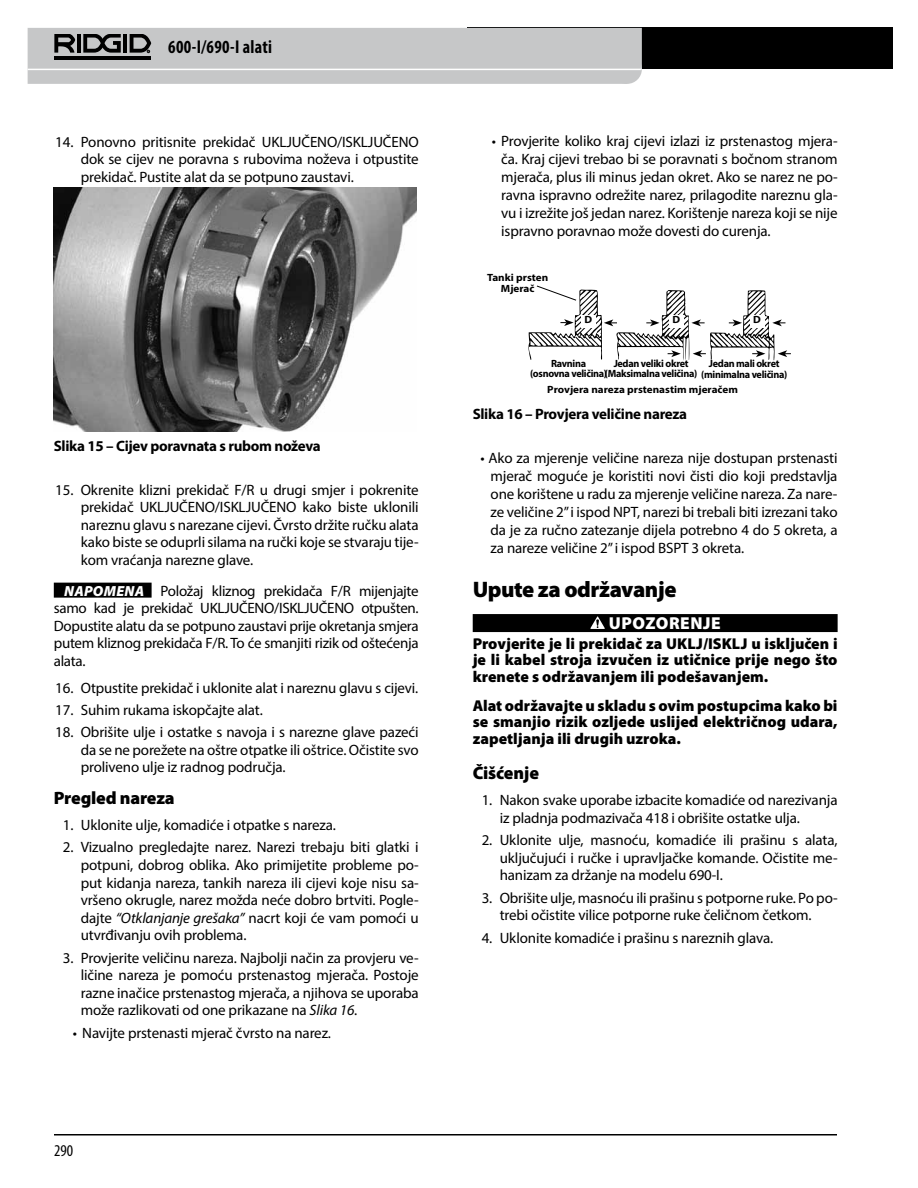
<style>
.page{position:relative;width:918px;height:1188px;background:#fff}
.page>*{position:absolute;margin:0;border:0;box-sizing:border-box;transform-origin:0 0}
.t1{font:900 22.5px "Myriad Pro";letter-spacing:-.02em;color:#000}
.t2{font:700 condensed 18.6px "Myriad Pro";letter-spacing:.02em;color:#000;scale:.94 1}
.t3{font:900 17.85px "Myriad Pro";letter-spacing:-.01em;color:#000}
.t4{font:900 17.4px "Myriad Pro";color:#fff}
.t5{font:condensed 16.5px "Myriad Pro";color:#000}
.t6{font:900 15.75px/16.5px "Myriad Pro";color:#000;text-align:justify}
.t7{font:15px/17.5px "Myriad Pro";letter-spacing:-.01em;color:#000;text-align:justify}
.t8{font:700 15px "Myriad Pro";letter-spacing:-.02em;color:#000}
.t9{font:700 10.5px/10.5px "Myriad Pro";letter-spacing:-.03em;color:#000}
.t10{font:700 10.5px/10.5px "Myriad Pro";color:#000;text-align:center;scale:1.06 1}
.t11{font:700 10.5px "Myriad Pro";letter-spacing:-.03em;color:#000;scale:1.06 1}
.s1{font-weight:900;font-style:italic;font-size:14.7px;color:#fff}
.s2{font-style:italic}
</style>
<div class="page">
<div style="left:467px;top:28px;width:425px;height:41px;background:#000"></div>
<hr style="left:54px;top:1134px;width:783px;height:2px;background:#000">
<svg style="left:28px;top:28px;width:614px;height:56px;background:#bfc0c1"></svg>
<img style="left:54px;top:188px;width:362px;height:244px">
<div style="left:54px;top:583px;width:98px;height:15px;background:#000"></div>
<div style="left:473px;top:614px;width:365px;height:18px;background:#000"></div>
<svg style="left:528px;top:285px;width:263px;height:76px"></svg>
<svg style="left:590px;top:616px;width:15px;height:13px"></svg>
<p class="t2" style="left:168px;top:35px;width:112px">600-I/690-I alati</p>
<p class="t7" style="left:81px;top:133px;width:339px;text-indent:-26px">14. Ponovno pritisnite prekidač UKLJUČENO/ISKLJUČENO dok se cijev ne poravna s rubovima noževa i otpustite prekidač. Pustite alat da se potpuno zaustavi.</p>
<p class="t8" style="left:54px;top:436px;width:269px">Slika 15 – Cijev poravnata s rubom noževa</p>
<p class="t7" style="left:81px;top:481px;width:339px;text-indent:-26px">15. Okrenite klizni prekidač F/R u drugi smjer i pokrenite prekidač UKLJUČENO/ISKLJUČENO kako biste uklonili nareznu glavu s narezane cijevi. Čvrsto držite ručku alata kako biste se oduprli silama na ručki koje se stvaraju tije&shy;kom vraćanja narezne glave.</p>
<p class="t7" style="left:54px;top:582px;width:366px;text-indent:10px"><span class="s1">NAPOMENA</span> Položaj kliznog prekidača F/R mijenjajte samo kad je prekidač UKLJUČENO/ISKLJUČENO otpušten.<br>Dopustite alatu da se potpuno zaustavi prije okretanja smjera putem kliznog prekidača F/R. To će smanjiti rizik od oštećenja alata.</p>
<p class="t7" style="left:55px;top:678px;width:365px">16. Otpustite prekidač i uklonite alat i nareznu glavu s cijevi.</p>
<p class="t7" style="left:55px;top:701px;width:209px">17. Suhim rukama iskopčajte alat.</p>
<p class="t7" style="left:81px;top:723px;width:339px;text-indent:-26px">18. Obrišite ulje i ostatke s navoja i s narezne glave pazeći da se ne porežete na oštre otpatke ili oštrice. Očistite svo proliveno ulje iz radnog područja.</p>
<p class="t3" style="left:54px;top:786px;width:122px">Pregled nareza</p>
<p class="t7" style="left:63px;top:816px;width:275px">1. Uklonite ulje, komadiće i otpatke s nareza.</p>
<p class="t7" style="left:81px;top:838px;width:339px;text-indent:-18px">2. Vizualno pregledajte narez. Narezi trebaju biti glatki i potpuni, dobrog oblika. Ako primijetite probleme po&shy;put kidanja nareza, tankih nareza ili cijevi koje nisu sa&shy;vršeno okrugle, narez možda neće dobro brtviti. Pogle&shy;dajte <span class="s2">“Otklanjanje grešaka”</span> nacrt koji će vam pomoći u utvrđivanju ovih problema.</p>
<p class="t7" style="left:81px;top:949px;width:339px;text-indent:-18px">3. Provjerite veličinu nareza. Najbolji način za provjeru ve&shy;ličine nareza je pomoću prstenastog mjerača. Postoje razne inačice prstenastog mjerača, a njihova se uporaba može razlikovati od one prikazane na <span class="s2">Slika 16</span>.</p>
<p class="t7" style="left:73px;top:1024px;width:260px">• Navijte prstenasti mjerač čvrsto na narez.</p>
<p class="t5" style="left:54px;top:1141px;width:21px">290</p>
<p class="t7" style="left:501px;top:131px;width:338px;line-height:18px;text-indent:-9px">• Provjerite koliko kraj cijevi izlazi iz prstenastog mjera&shy;ča. Kraj cijevi trebao bi se poravnati s bočnom stranom mjerača, plus ili minus jedan okret. Ako se narez ne po&shy;ravna ispravno odrežite narez, prilagodite nareznu gla&shy;vu i izrežite još jedan narez. Korištenje nareza koji se nije ispravno poravnao može dovesti do curenja.</p>
<p class="t10" style="left:487px;top:272px;width:59px">Tanki prsten<br>Mjerač</p>
<p class="t11" style="left:584px;top:313px;width:9px">D</p>
<p class="t11" style="left:672px;top:313px;width:9px">D</p>
<p class="t11" style="left:753px;top:313px;width:9px">D</p>
<p class="t9" style="left:530px;top:357px;width:78px;text-align:center">Ravnina (osnovna veličina)</p>
<p class="t9" style="left:709px;top:358px;width:72px">Jedan mali okret</p>
<p class="t10" style="left:547px;top:384px;width:181px">Provjera nareza prstenastim mjeračem</p>
<p class="t9" style="left:605px;top:358px;width:184px;text-indent:9px">Jedan veliki okret<br>(Maksimalna veličina) (minimalna veličina)</p>
<p class="t8" style="left:473px;top:405px;width:216px">Slika 16 – Provjera veličine nareza</p>
<p class="t7" style="left:491px;top:449px;width:349px;line-height:18px;text-indent:-10px">• Ako za mjerenje veličine nareza nije dostupan prstenasti mjerač moguće je koristiti novi čisti dio koji predstavlja one korištene u radu za mjerenje veličine nareza. Za nare&shy;ze veličine 2” i ispod NPT, narezi bi trebali biti izrezani tako da je za ručno zatezanje dijela potrebno 4 do 5 okreta, a za nareze veličine 2” i ispod BSPT 3 okreta.</p>
<h1 class="t1" style="left:473px;top:574px;width:205px">Upute za održavanje</h1>
<p class="t4" style="left:609px;top:612px;width:25px">Upozorenje</p>
<p class="t6" style="left:473px;top:634px;width:366px">Provjerite je li prekidač za UKLJ/ISKLJ u isključen i je li kabel stroja izvučen iz utičnice prije nego što krenete s održavanjem ili podešavanjem.</p>
<p class="t6" style="left:473px;top:697px;width:366px">Alat održavajte u skladu s ovim postupcima kako bi se smanjio rizik ozljede uslijed električnog udara, zapetljanja ili drugih uzroka.</p>
<p class="t3" style="left:473px;top:761px;width:68px">Čišćenje</p>
<p class="t7" style="left:500px;top:791px;width:339px;text-indent:-18px">1. Nakon svake uporabe izbacite komadiće od narezivanja iz pladnja podmazivača 418 i obrišite ostatke ulja.</p>
<p class="t7" style="left:500px;top:831px;width:339px;text-indent:-18px">2. Uklonite ulje, masnoću, komadiće ili prašinu s alata, uključujući i ručke i upravljačke komande. Očistite me&shy;hanizam za držanje na modelu 690-I.</p>
<p class="t7" style="left:482px;top:889px;width:357px;text-align:center">3. Obrišite ulje, masnoću ili prašinu s potporne ruke. Po po&shy;trebi očistite vilice potporne ruke čeličnom četkom.</p>
<p class="t7" style="left:482px;top:929px;width:293px">4. Uklonite komadiće i prašinu s nareznih glava.</p>
</div>
